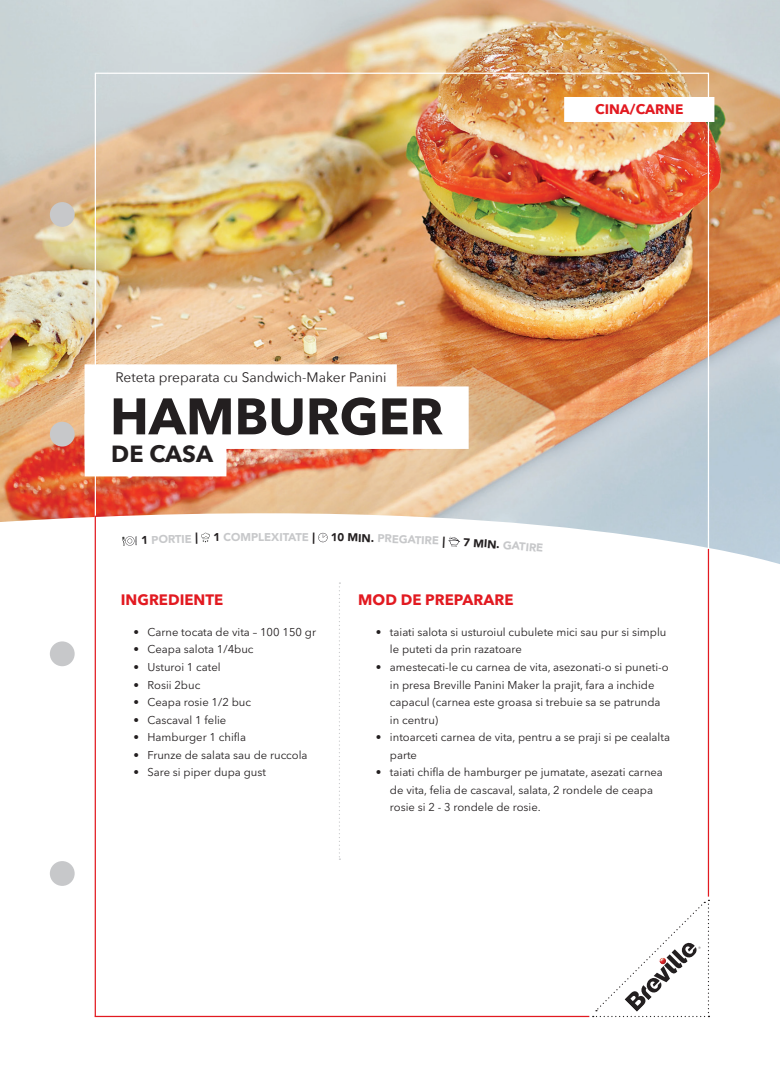
<style>
.page{position:relative;width:780px;height:1088px;background:#fff}
.page>*{position:absolute;margin:0;border:0;box-sizing:border-box;transform-origin:0 0}
.t1{font:700 50.88px "Avenir Next";color:#231f20}
.t2{font:700 23.38px "Avenir Next";color:#231f20}
.t3{font:700 15px "Avenir Next LT Pro";color:#e21a21}
.t4{font:13.75px "Avenir Next";color:#231f20}
.t5{font:700 13.75px "Avenir Next";color:#e21a21}
.t6{font:11.25px/17.5px "Avenir Next LT Pro";color:#231f20}
.t7{font:900 11.25px "Avenir";letter-spacing:-.005em;color:#c7c8ca}
.t8{font:900 11.25px "Avenir";color:#231f20}
.s1{color:#231f20}
.s2{color:#c7c8ca}
</style>
<div class="page">
<img style="left:0;top:0;width:780px;height:564px">
<img style="left:94px;top:72px;width:615px;height:478px">
<hr style="left:95px;top:516px;width:1px;height:500px;background:#e21a21">
<hr style="left:95px;top:1016px;width:494px;height:1px;background:#e21a21">
<hr style="left:707px;top:549px;width:2px;height:347px;background:#e21a21">
<svg style="left:448px;top:536px;width:12px;height:11px"></svg>
<svg style="left:339px;top:582px;width:1px;height:278px"></svg>
<div style="left:50px;top:202px;width:25px;height:25px;background:#c7c8ca;border-radius:50%"></div>
<div style="left:50px;top:422px;width:25px;height:24px;background:#c7c8ca;border-radius:50%"></div>
<div style="left:50px;top:641px;width:25px;height:25px;background:#c7c8ca;border-radius:50%"></div>
<div style="left:50px;top:861px;width:25px;height:25px;background:#c7c8ca;border-radius:50%"></div>
<div style="left:85px;top:364px;width:312px;height:25px;background:#fff"></div>
<div style="left:85px;top:386px;width:383px;height:63px;background:#fff"></div>
<div style="left:85px;top:414px;width:141px;height:62px;background:#fff"></div>
<div style="left:564px;top:97px;width:150px;height:25px;background:#fff"></div>
<svg style="left:592px;top:900px;width:117px;height:117px"></svg>
<svg style="left:122px;top:535px;width:46px;height:11px"></svg>
<svg style="left:201px;top:532px;width:39px;height:10px"></svg>
<svg style="left:303px;top:532px;width:24px;height:12px"></svg>
<p class="t5" style="left:595px;top:98px;width:90px">CINA/CARNE</p>
<p class="t4" style="left:115px;top:365px;width:272px">Reteta preparata cu Sandwich-Maker Panini</p>
<h1 class="t1" style="left:110px;top:372px;width:335px">HAMBURGER</h1>
<h2 class="t2" style="left:111px;top:433px;width:103px">DE CASA</h2>
<p class="t7" style="left:168px;top:529px;width:31px;rotate:-1deg">RTIE <span class="s1">|</span></p>
<p class="t7" style="left:240px;top:527px;width:63px">MPLEXITAT</p>
<p class="t8" style="left:331px;top:527px;width:32px;rotate:1deg">10 MI</p>
<p class="t7" style="left:362px;top:528px;width:61px;rotate:2deg"><span class="s1">N.</span> PREGAT</p>
<p class="t7" style="left:422px;top:530px;width:25px;rotate:3deg">IRE <span class="s1">|</span></p>
<p class="t8" style="left:464px;top:532px;width:50px;rotate:4deg">7 MIN. <span class="s2">G</span></p>
<p class="t7" style="left:513px;top:536px;width:33px;rotate:5deg">ATIRE</p>
<h3 class="t3" style="left:121px;top:591px;width:104px">INGREDIENTE</h3>
<p class="t6" style="left:133px;top:623px;width:184px">• Carne tocata de vita – 100 150 gr</p>
<p class="t6" style="left:133px;top:641px;width:122px">• Ceapa salota 1/4buc</p>
<p class="t6" style="left:133px;top:658px;width:89px">• Usturoi 1 catel</p>
<p class="t6" style="left:133px;top:676px;width:68px">• Rosii 2buc</p>
<p class="t6" style="left:133px;top:693px;width:119px">• Ceapa rosie 1/2 buc</p>
<p class="t6" style="left:133px;top:711px;width:95px">• Cascaval 1 felie</p>
<p class="t6" style="left:133px;top:728px;width:114px">• Hamburger 1 chifla</p>
<p class="t6" style="left:133px;top:746px;width:176px">• Frunze de salata sau de ruccola</p>
<p class="t6" style="left:133px;top:763px;width:134px">• Sare si piper dupa gust</p>
<h3 class="t3" style="left:358px;top:591px;width:157px">MOD DE PREPARARE</h3>
<p class="t6" style="left:390px;top:623px;width:278px;text-indent:-14px">• taiati salota si usturoiul cubulete mici sau pur si simplu le puteti da prin razatoare</p>
<p class="t6" style="left:390px;top:658px;width:280px;text-indent:-14px">• amestecati-le cu carnea de vita, asezonati-o si puneti-o in presa Breville Panini Maker la prajit, fara a inchide capacul (carnea este groasa si trebuie sa se patrunda in centru)</p>
<p class="t6" style="left:390px;top:728px;width:281px;text-indent:-14px">• intoarceti carnea de vita, pentru a se praji si pe cealalta parte</p>
<p class="t6" style="left:390px;top:763px;width:274px;text-indent:-14px">• taiati chifla de hamburger pe jumatate, asezati carnea de vita, felia de cascaval, salata, 2 rondele de ceapa rosie si 2 - 3 rondele de rosie.</p>
</div>
